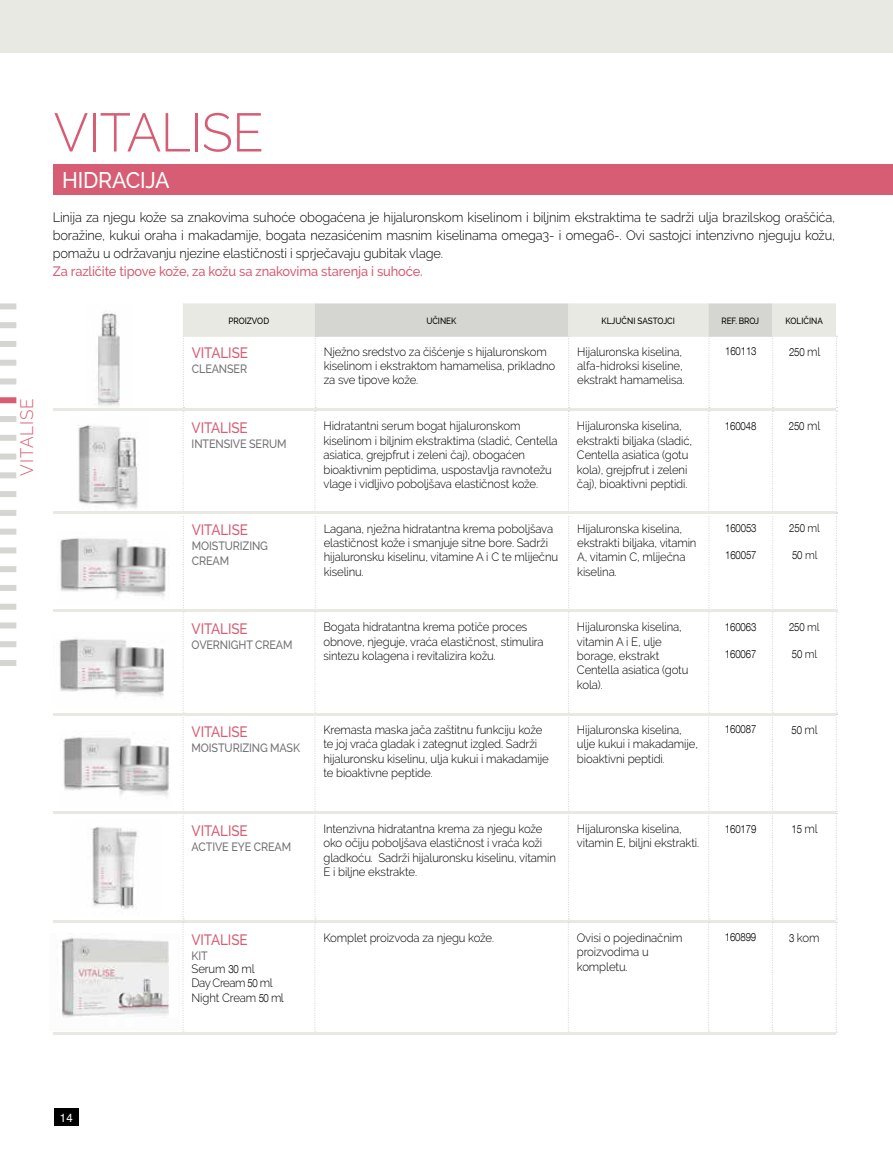
<style>
.page{position:relative;width:893px;height:1149px;background:#fff}
.page>*{position:absolute;margin:0;border:0;box-sizing:border-box;transform-origin:0 0}
.t1{font:300 54px "Raleway";letter-spacing:-.01em;color:#d65d73;scale:.95 1}
.t2{font:500 22.5px "Raleway";letter-spacing:-.01em;color:#fff;scale:.95 1}
.t3{font:300 18px "Raleway";letter-spacing:.05em;color:#d65d73;scale:.95 1}
.t4{font:500 15px "Raleway";letter-spacing:-.01em;color:#d65d73;scale:.9 1}
.t5{font:300 13.5px/18px "Raleway";letter-spacing:-.01em;color:#000101;text-align:justify;scale:.95 1}
.t6{font:500 13.5px "Raleway";letter-spacing:-.01em;color:#d65d73;scale:.95 1}
.t7{font:300 12px/14.4px "Raleway";letter-spacing:-.01em;color:#000;scale:.95 1}
.t8{font:500 12px/15px "Raleway";letter-spacing:-.01em;color:#717073;scale:.9 1}
.t9{font:300 12px/13.5px "Raleway";letter-spacing:-.04em;color:#000;scale:.95 1}
.t10{font:12px "Helvetica";color:#fff;scale:.95 1}
.t11{font:300 11.25px "Helvetica Neue LT Com";letter-spacing:-.01em;color:#000;scale:.85 1}
.t12{font:500 9px "Raleway";color:#000;scale:.9 1}
.s1{font-family:"Raleway";font-size:12px}
.s2{font-family:"Raleway"}
.s3{font-weight:500;color:#717073}
.s4{font-family:"Helvetica Neue LT Com";font-size:11.25px}
</style>
<div class="page">
<div style="left:54px;top:1108px;width:24px;height:17px;background:#000"></div>
<div style="left:0;top:0;width:893px;height:52px;background:#e8e9e2"></div>
<img style="left:78px;top:425px;width:61px;height:84px">
<img style="left:63px;top:737px;width:106px;height:59px">
<img style="left:95px;top:313px;width:25px;height:93px">
<img style="left:58px;top:538px;width:109px;height:60px">
<img style="left:59px;top:638px;width:105px;height:60px">
<img style="left:92px;top:827px;width:46px;height:82px">
<img style="left:60px;top:937px;width:109px;height:81px">
<div style="left:54px;top:164px;width:839px;height:31px;background:#d65d73"></div>
<hr style="left:53px;top:408px;width:782px;height:3px;background:#e8e9e2">
<hr style="left:53px;top:511px;width:782px;height:3px;background:#e8e9e2">
<hr style="left:53px;top:609px;width:782px;height:3px;background:#e8e9e2">
<hr style="left:53px;top:712px;width:782px;height:3px;background:#e8e9e2">
<hr style="left:53px;top:919px;width:782px;height:3px;background:#e8e9e2">
<svg style="left:182px;top:303px;width:655px;height:729px"></svg>
<hr style="left:53px;top:1031px;width:782px;height:3px;background:#e8e9e2">
<hr style="left:53px;top:810px;width:782px;height:3px;background:#e8e9e2">
<div style="left:0;top:472px;width:16px;height:6px;background:#d5d6d2"></div>
<div style="left:0;top:303px;width:16px;height:6px;background:#d5d6d2"></div>
<div style="left:0;top:491px;width:16px;height:6px;background:#d5d6d2"></div>
<div style="left:0;top:322px;width:16px;height:6px;background:#d5d6d2"></div>
<div style="left:0;top:509px;width:16px;height:6px;background:#d5d6d2"></div>
<div style="left:0;top:341px;width:16px;height:6px;background:#d5d6d2"></div>
<div style="left:0;top:528px;width:16px;height:6px;background:#d5d6d2"></div>
<div style="left:0;top:359px;width:16px;height:6px;background:#d5d6d2"></div>
<div style="left:0;top:547px;width:16px;height:6px;background:#d5d6d2"></div>
<div style="left:0;top:378px;width:16px;height:6px;background:#d5d6d2"></div>
<div style="left:0;top:566px;width:16px;height:6px;background:#d5d6d2"></div>
<div style="left:0;top:397px;width:16px;height:6px;background:#d85d74"></div>
<div style="left:0;top:584px;width:16px;height:6px;background:#d5d6d2"></div>
<div style="left:0;top:416px;width:16px;height:6px;background:#d5d6d2"></div>
<div style="left:0;top:603px;width:16px;height:6px;background:#d5d6d2"></div>
<div style="left:0;top:434px;width:16px;height:6px;background:#d5d6d2"></div>
<div style="left:0;top:622px;width:16px;height:6px;background:#d5d6d2"></div>
<div style="left:0;top:453px;width:16px;height:6px;background:#d5d6d2"></div>
<div style="left:0;top:641px;width:16px;height:6px;background:#d5d6d2"></div>
<div style="left:0;top:659px;width:16px;height:6px;background:#d5d6d2"></div>
<h3 class="t3" style="left:16px;top:475px;width:83px;rotate:-90deg">VITALISE</h3>
<h1 class="t1" style="left:54px;top:101px;width:223px">VITALISE</h1>
<h2 class="t2" style="left:62px;top:167px;width:115px">HIDRACIJA</h2>
<p class="t5" style="left:53px;top:208px;width:825px">Linija za njegu kože sa znakovima suhoće obogaćena je hijaluronskom kiselinom i biljnim ekstraktima te sadrži ulja brazilskog oraščića, boražine, kukui oraha i makadamije, bogata nezasićenim masnim kiselinama omega3- i omega6-. Ovi sastojci intenzivno njeguju kožu, pomažu u održavanju njezine elastičnosti i sprječavaju gubitak vlage.</p>
<p class="t6" style="left:53px;top:264px;width:391px">Za različite tipove kože, za kožu sa znakovima starenja i suhoće.</p>
<p class="t12" style="left:228px;top:316px;width:47px">PROIZVOD</p>
<p class="t12" style="left:426px;top:316px;width:35px">UČINEK</p>
<p class="t12" style="left:602px;top:316px;width:83px">KLJUČNI SASTOJCI</p>
<p class="t12" style="left:721px;top:316px;width:43px">REF. BROJ</p>
<p class="t12" style="left:786px;top:316px;width:43px">KOLIČINA</p>
<p class="t4" style="left:192px;top:344px;width:64px">VITALISE</p>
<p class="t8" style="left:192px;top:361px;width:63px">CLEANSER</p>
<p class="t7" style="left:324px;top:344px;width:245px">Nježno sredstvo za čišćenje s hijaluronskom kiselinom i ekstraktom hamamelisa, prikladno za sve tipove kože.</p>
<p class="t7" style="left:577px;top:344px;width:114px">Hijaluronska kiselina, alfa-hidroksi kiseline, ekstrakt hamamelisa.</p>
<p class="t11" style="left:725px;top:344px;width:38px">160113</p>
<p class="t11" style="left:789px;top:344px;width:39px">250 <span class="s1">ml</span></p>
<p class="t4" style="left:192px;top:419px;width:64px">VITALISE</p>
<p class="t8" style="left:192px;top:436px;width:107px">INTENSIVE SERUM</p>
<p class="t7" style="left:323px;top:419px;width:248px">Hidratantni serum bogat hijaluronskom kiselinom i biljnim ekstraktima (sladić, Centella asiatica, grejpfrut i zeleni čaj), obogaćen bioaktivnim peptidima, uspostavlja ravnotežu vlage i vidljivo poboljšava elastičnost kože.</p>
<p class="t7" style="left:577px;top:419px;width:123px">Hijaluronska kiselina, ekstrakti biljaka (sladić,<br>Centella asiatica (gotu kola), grejpfrut i zeleni čaj), bioaktivni peptidi.</p>
<p class="t11" style="left:725px;top:419px;width:38px">160048</p>
<p class="t11" style="left:789px;top:419px;width:39px">250 <span class="s1">ml</span></p>
<p class="t4" style="left:192px;top:521px;width:64px">VITALISE</p>
<p class="t8" style="left:192px;top:538px;width:86px">MOISTURIZING<br>CREAM</p>
<p class="t7" style="left:324px;top:521px;width:248px">Lagana, nježna hidratantna krema poboljšava elastičnost kože i smanjuje sitne bore. Sadrži hijaluronsku kiselinu, vitamine A i C te mliječnu kiselinu.</p>
<p class="t7" style="left:577px;top:521px;width:127px">Hijaluronska kiselina, ekstrakti biljaka, vitamin<br>A, vitamin C, mliječna kiselina.</p>
<p class="t11" style="left:725px;top:521px;width:38px">160053</p>
<p class="t11" style="left:725px;top:548px;width:38px">160057</p>
<p class="t11" style="left:789px;top:521px;width:38px">250 <span class="s2">ml</span></p>
<p class="t11" style="left:792px;top:548px;width:31px">50 <span class="s2">ml</span></p>
<p class="t4" style="left:192px;top:620px;width:64px">VITALISE</p>
<p class="t8" style="left:192px;top:637px;width:114px">OVERNIGHT CREAM</p>
<p class="t7" style="left:323px;top:619px;width:233px">Bogata hidratantna krema potiče proces obnove, njeguje, vraća elastičnost, stimulira sintezu kolagena i revitalizira kožu.</p>
<p class="t7" style="left:577px;top:619px;width:119px">Hijaluronska kiselina, vitamin A i E, ulje borage, ekstrakt<br>Centella asiatica (gotu kola).</p>
<p class="t11" style="left:725px;top:620px;width:38px">160063</p>
<p class="t11" style="left:725px;top:647px;width:38px">160067</p>
<p class="t11" style="left:789px;top:619px;width:38px">250 <span class="s2">ml</span></p>
<p class="t11" style="left:792px;top:646px;width:31px">50 <span class="s2">ml</span></p>
<p class="t4" style="left:192px;top:722px;width:64px">VITALISE</p>
<p class="t8" style="left:192px;top:739px;width:122px">MOISTURIZING MASK</p>
<p class="t7" style="left:323px;top:722px;width:239px">Kremasta maska jača zaštitnu funkciju kože te joj vraća gladak i zategnut izgled. Sadrži hijaluronsku kiselinu, ulja kukui i makadamije te bioaktivne peptide.</p>
<p class="t7" style="left:577px;top:722px;width:129px">Hijaluronska kiselina, ulje kukui i makadamije, bioaktivni peptidi.</p>
<p class="t11" style="left:725px;top:722px;width:38px">160087</p>
<p class="t11" style="left:791px;top:722px;width:32px">50 <span class="s1">ml</span></p>
<p class="t4" style="left:192px;top:821px;width:64px">VITALISE</p>
<p class="t8" style="left:192px;top:838px;width:112px">ACTIVE EYE CREAM</p>
<p class="t7" style="left:323px;top:821px;width:246px">Intenzivna hidratantna krema za njegu kože oko očiju poboljšava elastičnost i vraća koži gladkoću. Sadrži hijaluronsku kiselinu, vitamin E i biljne ekstrakte.</p>
<p class="t7" style="left:577px;top:821px;width:130px">Hijaluronska kiselina, vitamin E, biljni ekstrakti.</p>
<p class="t11" style="left:725px;top:821px;width:38px">160179</p>
<p class="t11" style="left:791px;top:821px;width:32px">15 <span class="s1">ml</span></p>
<p class="t4" style="left:192px;top:930px;width:64px">VITALISE</p>
<p class="t9" style="left:192px;top:948px;width:87px"><span class="s3">KIT<br></span>Serum <span class="s4">30</span> ml<br>Day Cream <span class="s4">50</span> ml</p>
<p class="t7" style="left:192px;top:989px;width:99px">Night Cream <span class="s4">50</span> ml</p>
<p class="t7" style="left:323px;top:929px;width:181px">Komplet proizvoda za njegu kože.</p>
<p class="t7" style="left:577px;top:929px;width:113px">Ovisi o pojedinačnim proizvodima u kompletu.</p>
<p class="t11" style="left:725px;top:930px;width:38px">160899</p>
<p class="t7" style="left:789px;top:929px;width:33px"><span class="s4">3</span> kom</p>
<p class="t10" style="left:60px;top:1108px;width:15px">14</p>
</div>
